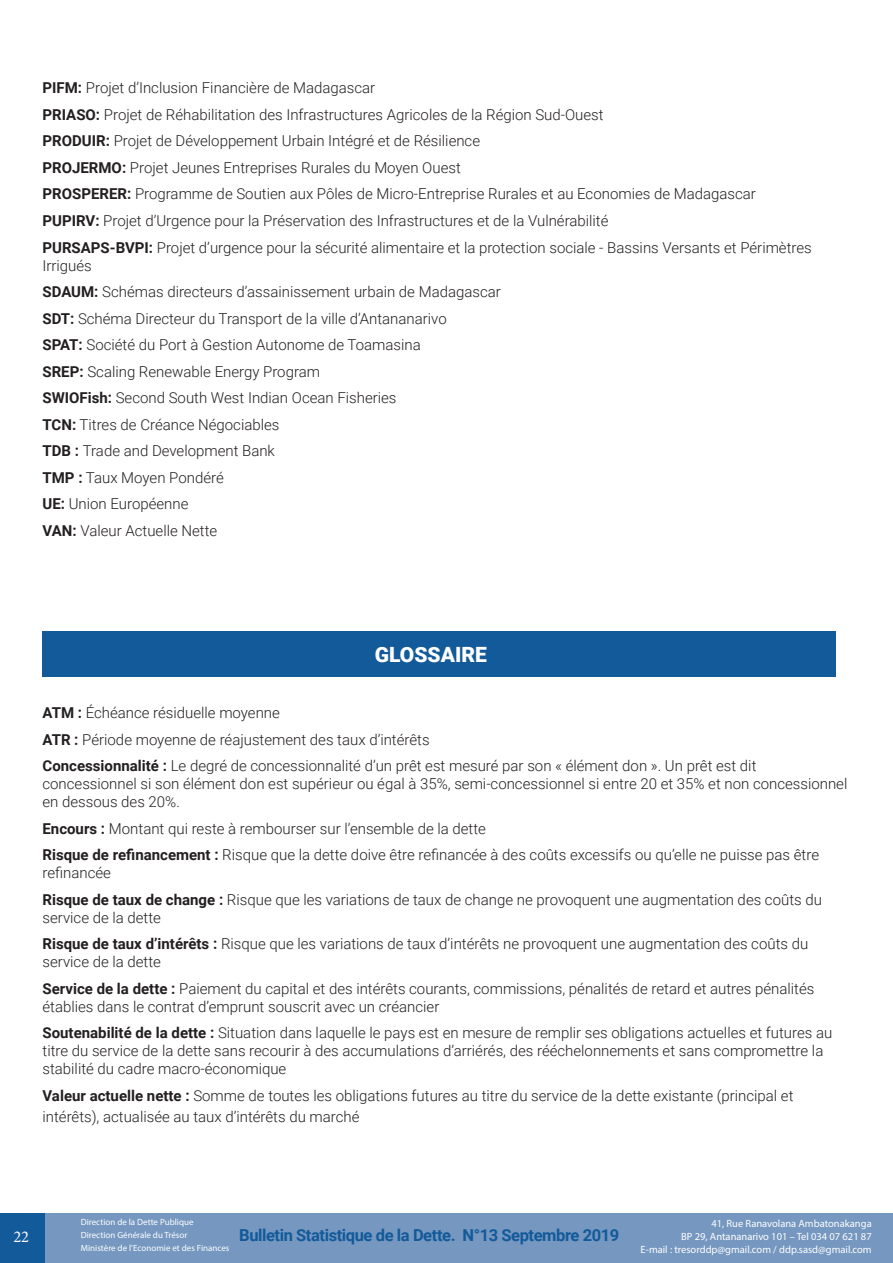
<style>
.page{position:relative;width:893px;height:1263px;background:#fff}
.page>*{position:absolute;margin:0;border:0;box-sizing:border-box;transform-origin:0 0}
.t1{font:900 21px "Roboto";color:#fff}
.t2{font:700 16.5px "Roboto";letter-spacing:-.025em;color:#135a9a}
.t3{font:16.5px "Minion Pro";color:#fff}
.t4{font:300 15px/18px "Roboto";color:#231f20}
.t5{font:10.5px/13px "Myriad Pro";color:#fff;text-align:right}
.t6{font:9px/13px "Myriad Pro";color:#fff}
.s1{font-weight:700}
</style>
<div class="page">
<div style="left:0;top:1213px;width:893px;height:50px;background:#7597c0"></div>
<div style="left:0;top:1213px;width:45px;height:50px;background:#135a9a"></div>
<div style="left:43px;top:632px;width:793px;height:45px;background:#135a9a"></div>
<p class="t4" style="left:43px;top:79px;width:334px"><span class="s1">PIFM:</span> Projet d’Inclusion Financière de Madagascar</p>
<p class="t4" style="left:43px;top:105px;width:563px"><span class="s1">PRIASO:</span> Projet de Réhabilitation des Infrastructures Agricoles de la Région Sud-Ouest</p>
<p class="t4" style="left:43px;top:132px;width:439px"><span class="s1">PRODUIR:</span> Projet de Développement Urbain Intégré et de Résilience</p>
<p class="t4" style="left:43px;top:158px;width:420px"><span class="s1">PROJERMO:</span> Projet Jeunes Entreprises Rurales du Moyen Ouest</p>
<p class="t4" style="left:43px;top:185px;width:715px"><span class="s1">PROSPERER:</span> Programme de Soutien aux Pôles de Micro-Entreprise Rurales et au Economies de Madagascar</p>
<p class="t4" style="left:43px;top:211px;width:567px"><span class="s1">PUPIRV:</span> Projet d’Urgence pour la Préservation des Infrastructures et de la Vulnérabilité</p>
<p class="t4" style="left:43px;top:238px;width:771px"><span class="s1">PURSAPS-BVPI:</span> Projet d’urgence pour la sécurité alimentaire et la protection sociale - Bassins Versants et Périmètres<br>Irrigués</p>
<p class="t4" style="left:43px;top:282px;width:460px"><span class="s1">SDAUM:</span> Schémas directeurs d’assainissement urbain de Madagascar</p>
<p class="t4" style="left:43px;top:309px;width:406px"><span class="s1">SDT:</span> Schéma Directeur du Transport de la ville d’Antananarivo</p>
<p class="t4" style="left:43px;top:335px;width:380px"><span class="s1">SPAT:</span> Société du Port à Gestion Autonome de Toamasina</p>
<p class="t4" style="left:43px;top:362px;width:279px"><span class="s1">SREP:</span> Scaling Renewable Energy Program</p>
<p class="t4" style="left:43px;top:388px;width:356px"><span class="s1">SWIOFish:</span> Second South West Indian Ocean Fisheries</p>
<p class="t4" style="left:43px;top:415px;width:238px"><span class="s1">TCN:</span> Titres de Créance Négociables</p>
<p class="t4" style="left:43px;top:441px;width:234px"><span class="s1">TDB :</span> Trade and Development Bank</p>
<p class="t4" style="left:43px;top:468px;width:183px"><span class="s1">TMP :</span> Taux Moyen Pondéré</p>
<p class="t4" style="left:43px;top:494px;width:148px"><span class="s1">UE:</span> Union Européenne</p>
<p class="t4" style="left:43px;top:521px;width:176px"><span class="s1">VAN:</span> Valeur Actuelle Nette</p>
<p class="t1" style="left:375px;top:640px;width:113px">GLOSSAIRE</p>
<p class="t4" style="left:43px;top:703px;width:239px"><span class="s1">ATM :</span> Échéance résiduelle moyenne</p>
<p class="t4" style="left:43px;top:730px;width:389px"><span class="s1">ATR :</span> Période moyenne de réajustement des taux d’intérêts</p>
<p class="t4" style="left:43px;top:756px;width:806px"><span class="s1">Concessionnalité :</span> Le degré de concessionnalité d’un prêt est mesuré par son « élément don ». Un prêt est dit concessionnel si son élément don est supérieur ou égal à 35%, semi-concessionnel si entre 20 et 35% et non concessionnel en dessous des 20%.</p>
<p class="t4" style="left:43px;top:819px;width:445px"><span class="s1">Encours :</span> Montant qui reste à rembourser sur l’ensemble de la dette</p>
<p class="t4" style="left:43px;top:845px;width:778px"><span class="s1">Risque de refinancement :</span> Risque que la dette doive être refinancée à des coûts excessifs ou qu’elle ne puisse pas être refinancée</p>
<p class="t4" style="left:43px;top:890px;width:781px"><span class="s1">Risque de taux de change :</span> Risque que les variations de taux de change ne provoquent une augmentation des coûts du service de la dette</p>
<p class="t4" style="left:43px;top:934px;width:767px"><span class="s1">Risque de taux d’intérêts :</span> Risque que les variations de taux d’intérêts ne provoquent une augmentation des coûts du service de la dette</p>
<p class="t4" style="left:43px;top:979px;width:773px"><span class="s1">Service de la dette :</span> Paiement du capital et des intérêts courants, commissions, pénalités de retard et autres pénalités établies dans le contrat d’emprunt souscrit avec un créancier</p>
<p class="t4" style="left:43px;top:1023px;width:791px"><span class="s1">Soutenabilité de la dette :</span> Situation dans laquelle le pays est en mesure de remplir ses obligations actuelles et futures au titre du service de la dette sans recourir à des accumulations d’arriérés, des rééchelonnements et sans compromettre la stabilité du cadre macro-économique</p>
<p class="t4" style="left:43px;top:1084px;width:752px;line-height:21.6px"><span class="s1">Valeur actuelle nette :</span> Somme de toutes les obligations futures au titre du service de la dette existante (principal et intérêts), actualisée au taux d’intérêts du marché</p>
<p class="t6" style="left:81px;top:1216px;width:150px">Direction de la Dette Publique<br>Direction Générale du Trésor<br>Ministère de l’Economie et des Finances</p>
<p class="t5" style="left:641px;top:1216px;width:233px">41, Rue Ranavolana Ambatonakanga<br>BP 29, Antananarivo 101 – Tel 034 07 621 87<br>E-mail : tresorddp@gmail.com / ddp.sasd@gmail.com</p>
<p class="t3" style="left:13px;top:1226px;width:17px">22</p>
<p class="t2" style="left:239px;top:1224px;width:382px">Bulletin Statistique de la Dette. N°13 Septembre 2019</p>
</div>
